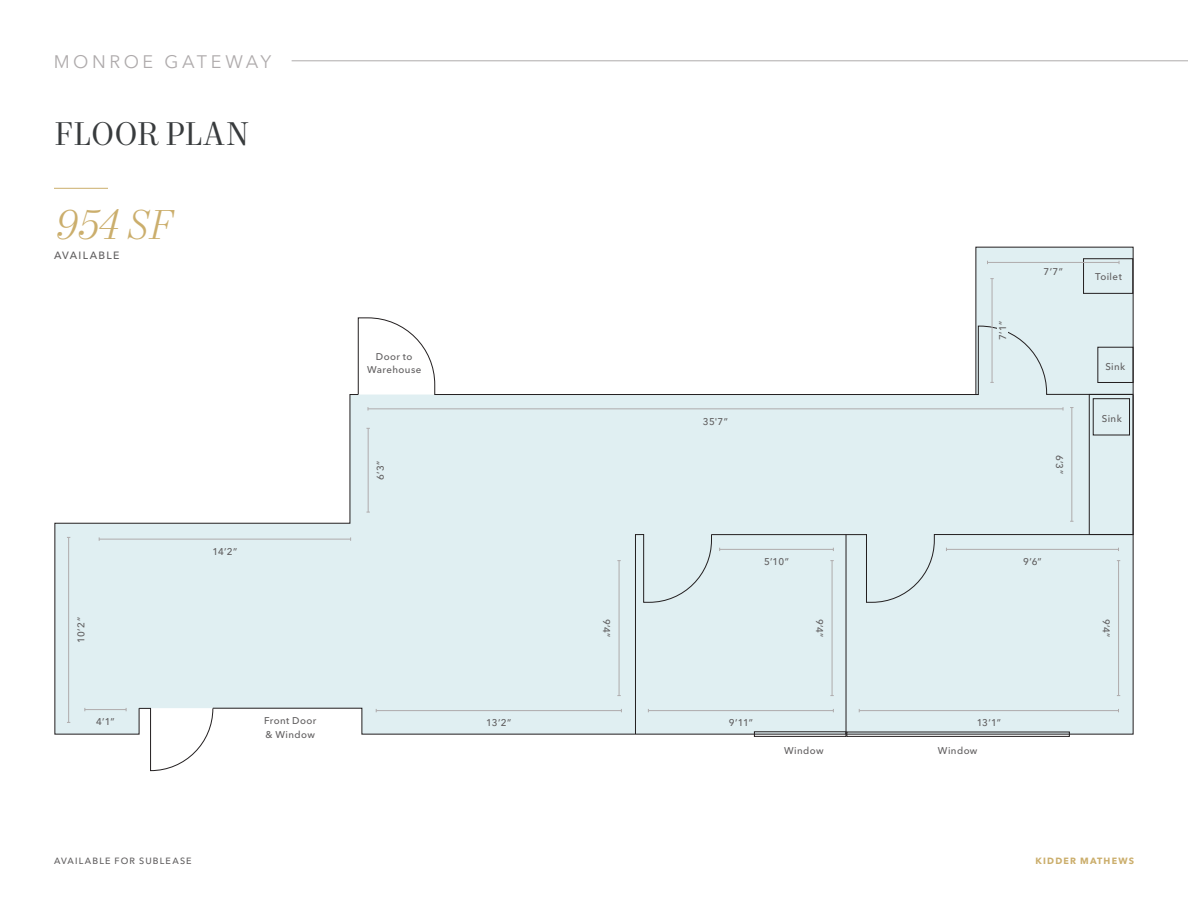
<style>
.page{position:relative;width:1188px;height:918px;background:#fff}
.page>*{position:absolute;margin:0;border:0;box-sizing:border-box;transform-origin:0 0}
.t1{font:italic 300 42px "Mort Modern 07";color:#cbae6c}
.t2{font:33px "Mort Modern 08";letter-spacing:-.005em;color:#383b3d}
.t3{font:18px "Avenir Next LT Pro";letter-spacing:.2em;color:#afabac}
.t4{font:500 10.5px "Avenir Next LT Pro";letter-spacing:.125em;color:#5f5d5e}
.t5{font:500 9.75px/13.5px "Avenir Next LT Pro";letter-spacing:.04em;color:#5f5d5e;text-align:center}
.t6{font:500 9px "Avenir Next LT Pro";letter-spacing:.13em;color:#5f5d5e}
.t7{font:700 9px "Avenir Next LT Pro";letter-spacing:.13em;color:#cbae6c}
</style>
<div class="page">
<hr style="left:54px;top:188px;width:54px;height:1px;background:#cbae6c">
<div style="left:357px;top:317px;width:774px;height:217px;background:#e0eff2"></div>
<hr style="left:1133px;top:395px;width:1px;height:140px;background:#231f20">
<svg style="left:54px;top:394px;width:305px;height:341px"></svg>
<svg style="left:358px;top:247px;width:776px;height:148px"></svg>
<div style="left:1089px;top:394px;width:44px;height:141px;border:1px solid #231f20"></div>
<div style="left:847px;top:534px;width:287px;height:201px;background:#e0eff2"></div>
<div style="left:1093px;top:398px;width:37px;height:37px;border:1px solid #231f20"></div>
<div style="left:1083px;top:258px;width:50px;height:36px;border:1px solid #231f20"></div>
<div style="left:847px;top:732px;width:223px;height:5px;border:1px solid #231f20"></div>
<hr style="left:368px;top:408px;width:695px;height:1px;background:#afabac">
<hr style="left:1071px;top:408px;width:1px;height:113px;background:#afabac">
<hr style="left:946px;top:549px;width:173px;height:1px;background:#afabac">
<hr style="left:859px;top:710px;width:260px;height:1px;background:#afabac">
<hr style="left:987px;top:262px;width:132px;height:1px;background:#afabac">
<hr style="left:1118px;top:561px;width:1px;height:135px;background:#afabac">
<hr style="left:99px;top:539px;width:252px;height:1px;background:#afabac">
<hr style="left:992px;top:279px;width:1px;height:103px;background:#afabac">
<svg style="left:975px;top:326px;width:159px;height:69px;background:#d7e5e8"></svg>
<div style="left:997px;top:278px;width:11px;height:105px;background:#e0eff2"></div>
<svg style="left:139px;top:534px;width:708px;height:237px"></svg>
<hr style="left:68px;top:537px;width:1px;height:185px;background:#afabac">
<hr style="left:368px;top:428px;width:1px;height:84px;background:#afabac">
<hr style="left:85px;top:709px;width:41px;height:1px;background:#afabac">
<hr style="left:292px;top:61px;width:896px;height:1px;background:#afabac">
<h3 class="t3" style="left:54px;top:51px;width:219px">MONROE GATEWAY</h3>
<h2 class="t2" style="left:54px;top:114px;width:197px">FLOOR PLAN</h2>
<h1 class="t1" style="left:54px;top:199px;width:119px">954 SF</h1>
<p class="t4" style="left:54px;top:249px;width:67px">AVAILABLE</p>
<p class="t5" style="left:74px;top:643px;width:27px;rotate:-90deg">10’2”</p>
<p class="t5" style="left:96px;top:715px;width:20px">4’1”</p>
<p class="t5" style="left:212px;top:545px;width:26px">14’2”</p>
<p class="t5" style="left:264px;top:714px;width:54px;text-align:left">Front Door &amp; Window</p>
<p class="t5" style="left:367px;top:349px;width:56px">Door to<br>Warehouse</p>
<p class="t5" style="left:374px;top:480px;width:20px;rotate:-90deg">6’3”</p>
<p class="t5" style="left:486px;top:716px;width:27px">13’2”</p>
<p class="t5" style="left:613px;top:619px;width:20px;rotate:90deg">9’4”</p>
<p class="t5" style="left:703px;top:414px;width:27px">35'7”</p>
<p class="t5" style="left:996px;top:340px;width:20px;rotate:-90deg">7’1”</p>
<p class="t5" style="left:1044px;top:265px;width:21px">7’7”</p>
<p class="t5" style="left:1095px;top:270px;width:28px">Toilet</p>
<p class="t5" style="left:1066px;top:455px;width:20px;rotate:90deg">6’3”</p>
<p class="t5" style="left:1105px;top:360px;width:22px">Sink</p>
<p class="t5" style="left:1102px;top:411px;width:22px">Sink</p>
<p class="t5" style="left:764px;top:555px;width:26px">5’10”</p>
<p class="t5" style="left:826px;top:619px;width:20px;rotate:90deg">9’4”</p>
<p class="t5" style="left:1023px;top:555px;width:20px">9’6”</p>
<p class="t5" style="left:729px;top:716px;width:26px">9’11”</p>
<p class="t5" style="left:977px;top:716px;width:26px">13’1”</p>
<p class="t5" style="left:784px;top:743px;width:41px">Window</p>
<p class="t5" style="left:938px;top:743px;width:41px">Window</p>
<p class="t5" style="left:1113px;top:619px;width:20px;rotate:90deg">9’4”</p>
<p class="t6" style="left:54px;top:855px;width:139px">AVAILABLE FOR SUBLEASE</p>
<p class="t7" style="left:1036px;top:855px;width:100px">KIDDER MATHEWS</p>
</div>
